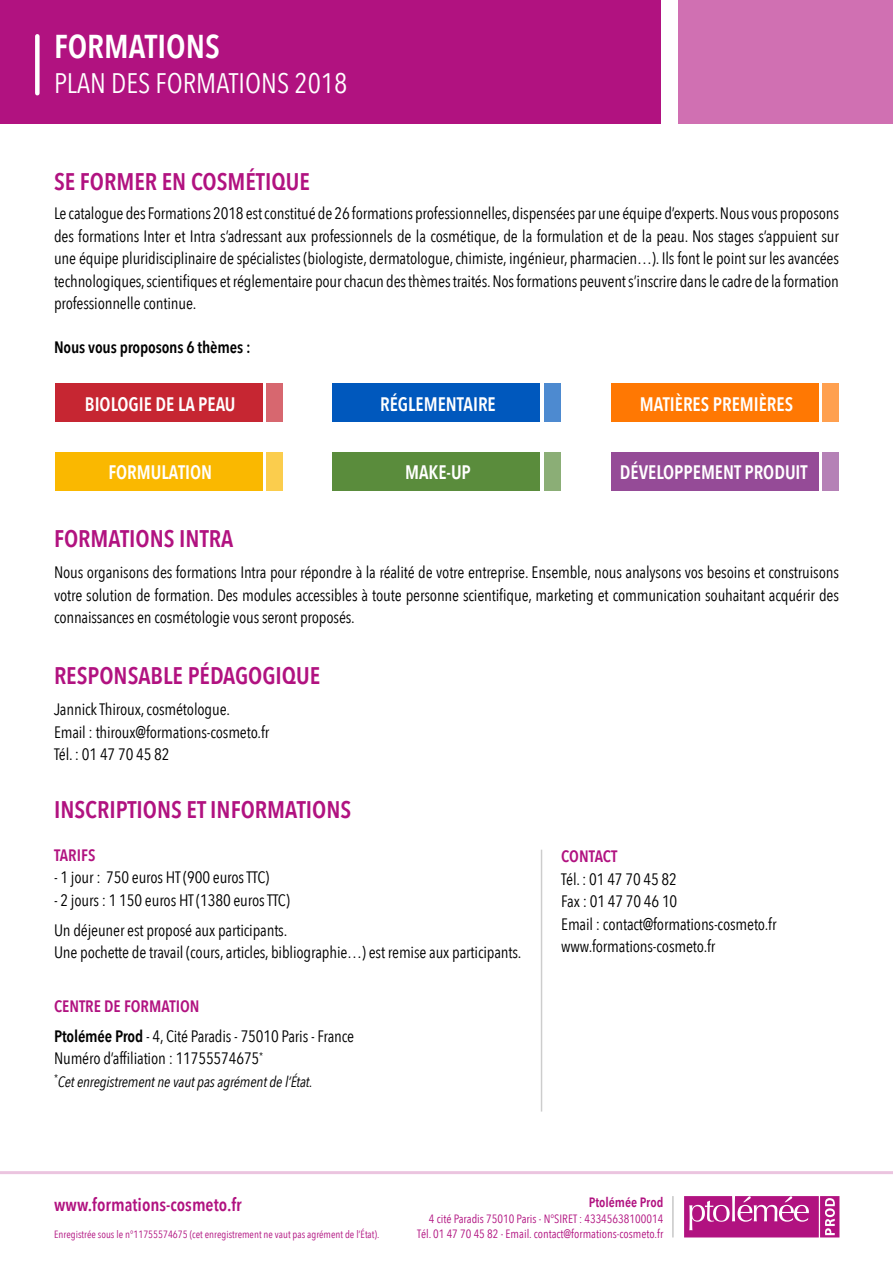
<style>
.page{position:relative;width:893px;height:1263px;background:#fff}
.page>*{position:absolute;margin:0;border:0;box-sizing:border-box;transform-origin:0 0}
.t1{font:600 33px "Avenir Next Condensed";color:#fff}
.t2{font:28.2px "Avenir Next Condensed";color:#fff}
.t3{font:600 24px "Avenir Next Condensed";color:#b11280}
.t4{font:600 19.5px "Avenir Next Condensed";color:#fff;scale:.96 1}
.t5{font:600 18px "Avenir Next Condensed";color:#b11280}
.t6{font:16.5px/22.5px "Avenir Next Condensed";letter-spacing:-.01em;color:#000}
.t7{font:600 16.5px "Avenir Next Condensed";letter-spacing:-.01em;color:#000}
.t8{font:600 16.5px "Avenir Next Condensed";color:#b11280}
.t9{font:italic 15px "Avenir Next Condensed";letter-spacing:-.01em;color:#000}
.t10{font:600 13.5px "Avenir Next Condensed";color:#b11280}
.t11{font:12px/14.4px "Avenir Next Condensed";color:#b11280;text-align:right}
.t12{font:10.5px "Avenir Next Condensed";color:#b11280}
.s1{font-weight:600;color:#b11280}
.s2{font-weight:600}
</style>
<div class="page">
<svg style="left:684px;top:1196px;width:155px;height:41px;background:#be3995"></svg>
<hr style="left:672px;top:1196px;width:1px;height:41px;background:#000">
<hr style="left:0;top:1171px;width:893px;height:3px;background:#b11280">
<div style="left:0;top:0;width:661px;height:123px;background:#b11280"></div>
<div style="left:679px;top:0;width:214px;height:123px;background:#d070b2"></div>
<div style="left:35px;top:36px;width:5px;height:57px;background:#fff"></div>
<div style="left:55px;top:452px;width:208px;height:39px;background:#fab800"></div>
<div style="left:332px;top:452px;width:208px;height:39px;background:#5a8c3c"></div>
<div style="left:611px;top:452px;width:208px;height:39px;background:#954b97"></div>
<div style="left:55px;top:384px;width:208px;height:38px;background:#c62632"></div>
<div style="left:332px;top:384px;width:208px;height:38px;background:#0058bd"></div>
<div style="left:611px;top:384px;width:208px;height:38px;background:#ff7803"></div>
<div style="left:267px;top:452px;width:16px;height:39px;background:#fbcd4d"></div>
<div style="left:544px;top:452px;width:16px;height:39px;background:#8bae76"></div>
<div style="left:823px;top:452px;width:16px;height:39px;background:#b581b6"></div>
<div style="left:267px;top:384px;width:16px;height:38px;background:#d7676f"></div>
<div style="left:544px;top:384px;width:16px;height:38px;background:#4d8ad0"></div>
<div style="left:823px;top:384px;width:16px;height:38px;background:#ffa04f"></div>
<hr style="left:541px;top:850px;width:1px;height:261px;background:#000">
<h1 class="t1" style="left:54px;top:18px;width:167px">FORMATIONS</h1>
<h2 class="t2" style="left:54px;top:59px;width:295px">PLAN DES FORMATIONS 2018</h2>
<h3 class="t3" style="left:54px;top:161px;width:257px">SE FORMER EN COSMÉTIQUE</h3>
<p class="t6" style="left:54px;top:202px;width:787px;text-align:justify">Le catalogue des Formations 2018 est constitué de 26 formations professionnelles, dispensées par une équipe d’experts. Nous vous proposons des formations Inter et Intra s’adressant aux professionnels de la cosmétique, de la formulation et de la peau. Nos stages s’appuient sur une équipe pluridisciplinaire de spécialistes (biologiste, dermatologue, chimiste, ingénieur, pharmacien…). Ils font le point sur les avancées technologiques, scientifiques et réglementaire pour chacun des thèmes traités. Nos formations peuvent s’inscrire dans le cadre de la formation professionnelle continue.</p>
<p class="t7" style="left:54px;top:333px;width:198px">Nous vous proposons 6 thèmes :</p>
<p class="t4" style="left:85px;top:387px;width:158px">BIOLOGIE DE LA PEAU</p>
<p class="t4" style="left:380px;top:387px;width:122px">RÉGLEMENTAIRE</p>
<p class="t4" style="left:640px;top:387px;width:161px">MATIÈRES PREMIÈRES</p>
<p class="t4" style="left:108px;top:455px;width:109px">FORMULATION</p>
<p class="t4" style="left:405px;top:455px;width:70px">MAKE-UP</p>
<p class="t4" style="left:620px;top:455px;width:197px">DÉVELOPPEMENT PRODUIT</p>
<h3 class="t3" style="left:54px;top:518px;width:181px">FORMATIONS INTRA</h3>
<p class="t6" style="left:54px;top:560px;width:786px;text-align:justify">Nous organisons des formations Intra pour répondre à la réalité de votre entreprise. Ensemble, nous analysons vos besoins et construisons votre solution de formation. Des modules accessibles à toute personne scientifique, marketing et communication souhaitant acquérir des connaissances en cosmétologie vous seront proposés.</p>
<h3 class="t3" style="left:54px;top:655px;width:268px">RESPONSABLE PÉDAGOGIQUE</h3>
<p class="t6" style="left:54px;top:697px;width:217px">Jannick Thiroux, cosmétologue.<br>Email : thiroux@formations-cosmeto.fr<br>Tél. : 01 47 70 45 82</p>
<h3 class="t3" style="left:54px;top:789px;width:299px">INSCRIPTIONS ET INFORMATIONS</h3>
<p class="t8" style="left:54px;top:841px;width:43px">TARIFS</p>
<p class="t6" style="left:54px;top:866px;width:217px">- 1 jour : 750 euros HT (900 euros TTC)</p>
<p class="t6" style="left:54px;top:884px;width:237px;line-height:30px">- 2 jours : 1 150 euros HT (1380 euros TTC)<br>Un déjeuner est proposé aux participants.</p>
<p class="t6" style="left:54px;top:941px;width:469px">Une pochette de travail (cours, articles, bibliographie…) est remise aux participants.</p>
<p class="t6" style="left:54px;top:990px;width:302px;line-height:30px"><span class="s1">CENTRE DE FORMATION<br></span><span class="s2">Ptolémée Prod</span> - 4, Cité Paradis - 75010 Paris - France</p>
<p class="t6" style="left:54px;top:1047px;width:211px">Numéro d’affiliation : 11755574675<sup>*</sup></p>
<p class="t9" style="left:54px;top:1073px;width:260px"><sup>*</sup>Cet enregistrement ne vaut pas agrément de l’État.</p>
<p class="t8" style="left:561px;top:842px;width:57px">CONTACT</p>
<p class="t6" style="left:561px;top:867px;width:217px">Tél. : 01 47 70 45 82<br>Fax : 01 47 70 46 10<br>Email : contact@formations-cosmeto.fr www.formations-cosmeto.fr</p>
<p class="t5" style="left:54px;top:1189px;width:189px">www.formations-cosmeto.fr</p>
<p class="t12" style="left:54px;top:1225px;width:327px">Enregistrée sous le n°11755574675 (cet enregistrement ne vaut pas agrément de l’État).</p>
<p class="t10" style="left:589px;top:1190px;width:76px">Ptolémée Prod</p>
<p class="t11" style="left:417px;top:1211px;width:248px">4 cité Paradis 75010 Paris - N°SIRET : 43345638100014<br>Tél. 01 47 70 45 82 - Email. contact@formations-cosmeto.fr</p>
</div>
